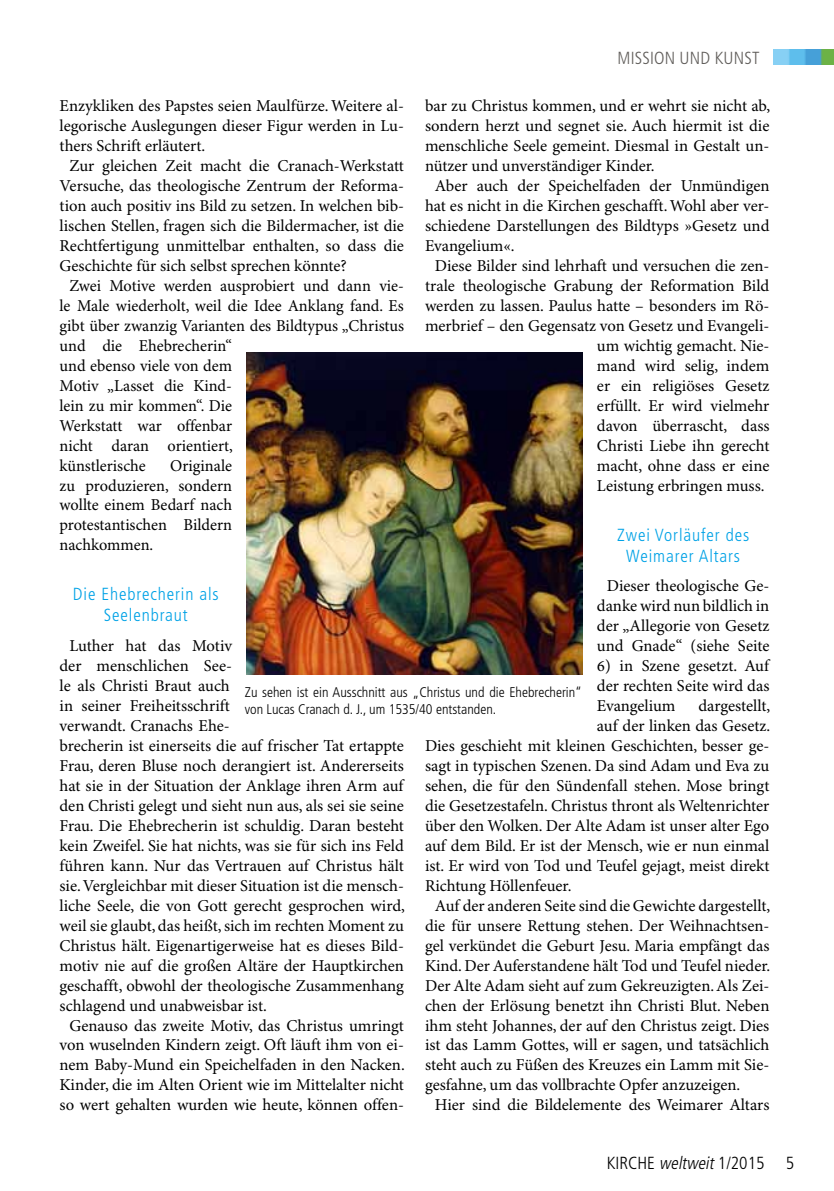
<style>
.page{position:relative;width:834px;height:1191px;background:#fff}
.page>*{position:absolute;margin:0;border:0;box-sizing:border-box;transform-origin:0 0}
.t1{font:300 condensed 17.5px/21px "Frutiger";color:#00a2e6;text-align:center}
.t2{font:italic 300 condensed 17.5px "Frutiger";color:#000}
.t3{font:300 condensed 17.5px "Frutiger";letter-spacing:.01em;color:#605d5a}
.t4{font:300 condensed 17.5px "Frutiger";color:#000}
.t5{font:16.62px/19.9px "Minion Pro";color:#000;text-align:justify}
.t6{font:300 condensed 14px/16.8px "Frutiger";color:#000}
.s1{font-style:normal}
</style>
<div class="page">
<img style="left:773px;top:50px;width:60px;height:14px">
<img style="left:247px;top:352px;width:335px;height:323px">
<p class="t3" style="left:617px;top:48px;width:143px">Mission und Kunst</p>
<p class="t5" style="left:60px;top:97px;width:346px">Enzykliken des Papstes seien Maulfürze. Weitere al-</p>
<p class="t5" style="left:60px;top:117px;width:346px">legorische Auslegungen dieser Figur werden in Lu-</p>
<p class="t5" style="left:60px;top:137px;width:147px">thers Schrift erläutert.</p>
<p class="t5" style="left:69px;top:157px;width:336px">Zur gleichen Zeit macht die Cranach-Werkstatt</p>
<p class="t5" style="left:60px;top:176px;width:346px">Versuche, das theologische Zentrum der Reforma-</p>
<p class="t5" style="left:60px;top:196px;width:346px">tion auch positiv ins Bild zu setzen. In welchen bib-</p>
<p class="t5" style="left:60px;top:216px;width:346px">lischen Stellen, fragen sich die Bildermacher, ist die</p>
<p class="t5" style="left:60px;top:236px;width:346px">Rechtfertigung unmittelbar enthalten, so dass die</p>
<p class="t5" style="left:60px;top:256px;width:289px">Geschichte für sich selbst sprechen könnte?</p>
<p class="t5" style="left:69px;top:276px;width:336px">Zwei Motive werden ausprobiert und dann vie-</p>
<p class="t5" style="left:60px;top:296px;width:346px">le Male wiederholt, weil die Idee Anklang fand. Es</p>
<p class="t5" style="left:60px;top:316px;width:346px">gibt über zwanzig Varianten des Bildtypus „Christus</p>
<p class="t5" style="left:60px;top:336px;width:174px">und die Ehebrecherin“</p>
<p class="t5" style="left:60px;top:356px;width:174px">und ebenso viele von dem</p>
<p class="t5" style="left:60px;top:376px;width:174px">Motiv „Lasset die Kind-</p>
<p class="t5" style="left:60px;top:396px;width:174px">lein zu mir kommen“. Die</p>
<p class="t5" style="left:60px;top:416px;width:174px">Werkstatt war offenbar</p>
<p class="t5" style="left:60px;top:436px;width:175px">nicht daran orientiert,</p>
<p class="t5" style="left:60px;top:456px;width:88px">künstlerische</p>
<p class="t5" style="left:425px;top:97px;width:347px">bar zu Christus kommen, und er wehrt sie nicht ab,</p>
<p class="t5" style="left:425px;top:117px;width:346px">sondern herzt und segnet sie. Auch hiermit ist die</p>
<p class="t5" style="left:425px;top:137px;width:346px">menschliche Seele gemeint. Diesmal in Gestalt un-</p>
<p class="t5" style="left:425px;top:157px;width:231px">nützer und unverständiger Kinder.</p>
<p class="t5" style="left:435px;top:176px;width:336px">Aber auch der Speichelfaden der Unmündigen</p>
<p class="t5" style="left:425px;top:196px;width:346px">hat es nicht in die Kirchen geschafft. Wohl aber ver-</p>
<p class="t5" style="left:425px;top:216px;width:346px">schiedene Darstellungen des Bildtyps »Gesetz und</p>
<p class="t5" style="left:425px;top:236px;width:91px">Evangelium«.</p>
<p class="t5" style="left:435px;top:256px;width:336px">Diese Bilder sind lehrhaft und versuchen die zen-</p>
<p class="t5" style="left:425px;top:276px;width:346px">trale theologische Grabung der Reformation Bild</p>
<p class="t5" style="left:425px;top:296px;width:346px">werden zu lassen. Paulus hatte – besonders im Rö-</p>
<p class="t5" style="left:425px;top:316px;width:346px">merbrief – den Gegensatz von Gesetz und Evangeli-</p>
<p class="t5" style="left:597px;top:336px;width:174px">um wichtig gemacht. Nie-</p>
<p class="t5" style="left:597px;top:356px;width:174px">mand wird selig, indem</p>
<p class="t5" style="left:597px;top:376px;width:174px">er ein religiöses Gesetz</p>
<p class="t5" style="left:597px;top:396px;width:174px">erfüllt. Er wird vielmehr</p>
<p class="t5" style="left:597px;top:416px;width:174px">davon überrascht, dass</p>
<p class="t5" style="left:597px;top:436px;width:174px">Christi Liebe ihn gerecht</p>
<p class="t5" style="left:597px;top:456px;width:174px">macht, ohne dass er eine</p>
<p class="t5" style="left:597px;top:476px;width:169px">Leistung erbringen muss.</p>
<p class="t1" style="left:617px;top:524px;width:133px">Zwei Vorläufer des<br>Weimarer Altars</p>
<p class="t5" style="left:597px;top:577px;width:174px;text-align:center">Dieser theologische Ge&shy;danke wird nun bildlich in der „Allegorie von Gesetz und Gnade“ (siehe Seite</p>
<p class="t5" style="left:597px;top:656px;width:174px">6) in Szene gesetzt. Auf der rechten Seite wird das Evangelium</p>
<p class="t5" style="left:60px;top:456px;width:174px;text-indent:111px">Originale zu produzieren, sondern wollte einem Bedarf nach protestantischen Bildern nachkommen.</p>
<p class="t1" style="left:73px;top:584px;width:147px">Die Ehebrecherin als<br>Seelenbraut</p>
<p class="t5" style="left:69px;top:636px;width:164px">Luther hat das Motiv</p>
<p class="t5" style="left:60px;top:656px;width:174px">der menschlichen See-</p>
<p class="t5" style="left:60px;top:676px;width:172px">le als Christi Braut auch</p>
<p class="t5" style="left:60px;top:696px;width:172px">in seiner Freiheitsschrift</p>
<p class="t5" style="left:60px;top:716px;width:172px">verwandt. Cranachs Ehe-</p>
<p class="t5" style="left:60px;top:736px;width:346px">brecherin ist einerseits die auf frischer Tat ertappte</p>
<p class="t5" style="left:60px;top:756px;width:346px">Frau, deren Bluse noch derangiert ist. Andererseits</p>
<p class="t5" style="left:60px;top:776px;width:345px">hat sie in der Situation der Anklage ihren Arm auf</p>
<p class="t5" style="left:60px;top:796px;width:346px">den Christi gelegt und sieht nun aus, als sei sie seine</p>
<p class="t5" style="left:60px;top:816px;width:346px">Frau. Die Ehebrecherin ist schuldig. Daran besteht</p>
<p class="t5" style="left:60px;top:836px;width:346px">kein Zweifel. Sie hat nichts, was sie für sich ins Feld</p>
<p class="t5" style="left:60px;top:856px;width:346px">führen kann. Nur das Vertrauen auf Christus hält</p>
<p class="t5" style="left:60px;top:876px;width:346px">sie. Vergleichbar mit dieser Situation ist die mensch-</p>
<p class="t5" style="left:60px;top:896px;width:347px">liche Seele, die von Gott gerecht gesprochen wird,</p>
<p class="t5" style="left:60px;top:916px;width:346px">weil sie glaubt, das heißt, sich im rechten Moment zu</p>
<p class="t5" style="left:60px;top:936px;width:346px">Christus hält. Eigenartigerweise hat es dieses Bild-</p>
<p class="t5" style="left:60px;top:956px;width:346px">motiv nie auf die großen Altäre der Hauptkirchen</p>
<p class="t5" style="left:60px;top:976px;width:346px">geschafft, obwohl der theologische Zusammenhang</p>
<p class="t5" style="left:60px;top:996px;width:209px">schlagend und unabweisbar ist.</p>
<p class="t5" style="left:69px;top:1016px;width:336px">Genauso das zweite Motiv, das Christus umringt</p>
<p class="t5" style="left:60px;top:1035px;width:346px">von wuselnden Kindern zeigt. Oft läuft ihm von ei-</p>
<p class="t5" style="left:60px;top:1055px;width:347px">nem Baby-Mund ein Speichelfaden in den Nacken.</p>
<p class="t5" style="left:60px;top:1075px;width:346px">Kinder, die im Alten Orient wie im Mittelalter nicht</p>
<p class="t5" style="left:60px;top:1095px;width:346px">so wert gehalten wurden wie heute, können offen-</p>
<p class="t6" style="left:245px;top:684px;width:339px">Zu sehen ist ein Ausschnitt aus „Christus und die Ehebrecherin“ von Lucas Cranach d. J., um 1535/40 entstanden.</p>
<p class="t5" style="left:698px;top:696px;width:73px">dargestellt,</p>
<p class="t5" style="left:597px;top:716px;width:175px">auf der linken das Gesetz.</p>
<p class="t5" style="left:425px;top:736px;width:346px">Dies geschieht mit kleinen Geschichten, besser ge-</p>
<p class="t5" style="left:425px;top:756px;width:346px">sagt in typischen Szenen. Da sind Adam und Eva zu</p>
<p class="t5" style="left:425px;top:776px;width:346px">sehen, die für den Sündenfall stehen. Mose bringt</p>
<p class="t5" style="left:425px;top:796px;width:346px">die Gesetzestafeln. Christus thront als Weltenrichter</p>
<p class="t5" style="left:425px;top:816px;width:346px">über den Wolken. Der Alte Adam ist unser alter Ego</p>
<p class="t5" style="left:425px;top:836px;width:346px">auf dem Bild. Er ist der Mensch, wie er nun einmal</p>
<p class="t5" style="left:425px;top:856px;width:346px">ist. Er wird von Tod und Teufel gejagt, meist direkt</p>
<p class="t5" style="left:425px;top:876px;width:148px">Richtung Höllenfeuer.</p>
<p class="t5" style="left:435px;top:896px;width:337px">Auf der anderen Seite sind die Gewichte dargestellt,</p>
<p class="t5" style="left:425px;top:916px;width:346px">die für unsere Rettung stehen. Der Weihnachtsen-</p>
<p class="t5" style="left:425px;top:936px;width:346px">gel verkündet die Geburt Jesu. Maria empfängt das</p>
<p class="t5" style="left:425px;top:956px;width:347px">Kind. Der Auferstandene hält Tod und Teufel nieder.</p>
<p class="t5" style="left:425px;top:976px;width:346px">Der Alte Adam sieht auf zum Gekreuzigten. Als Zei-</p>
<p class="t5" style="left:425px;top:996px;width:346px">chen der Erlösung benetzt ihn Christi Blut. Neben</p>
<p class="t5" style="left:425px;top:1016px;width:346px">ihm steht Johannes, der auf den Christus zeigt. Dies</p>
<p class="t5" style="left:425px;top:1035px;width:346px">ist das Lamm Gottes, will er sagen, und tatsächlich</p>
<p class="t5" style="left:425px;top:1055px;width:346px">steht auch zu Füßen des Kreuzes ein Lamm mit Sie-</p>
<p class="t5" style="left:425px;top:1075px;width:317px">gesfahne, um das vollbrachte Opfer anzuzeigen.</p>
<p class="t5" style="left:435px;top:1095px;width:336px">Hier sind die Bildelemente des Weimarer Altars</p>
<p class="t4" style="left:606px;top:1153px;width:9px">KIRCHE</p>
<p class="t2" style="left:659px;top:1153px;width:136px">weltweit<span class="s1">1 / 2 0 1 5 5</span></p>
</div>
